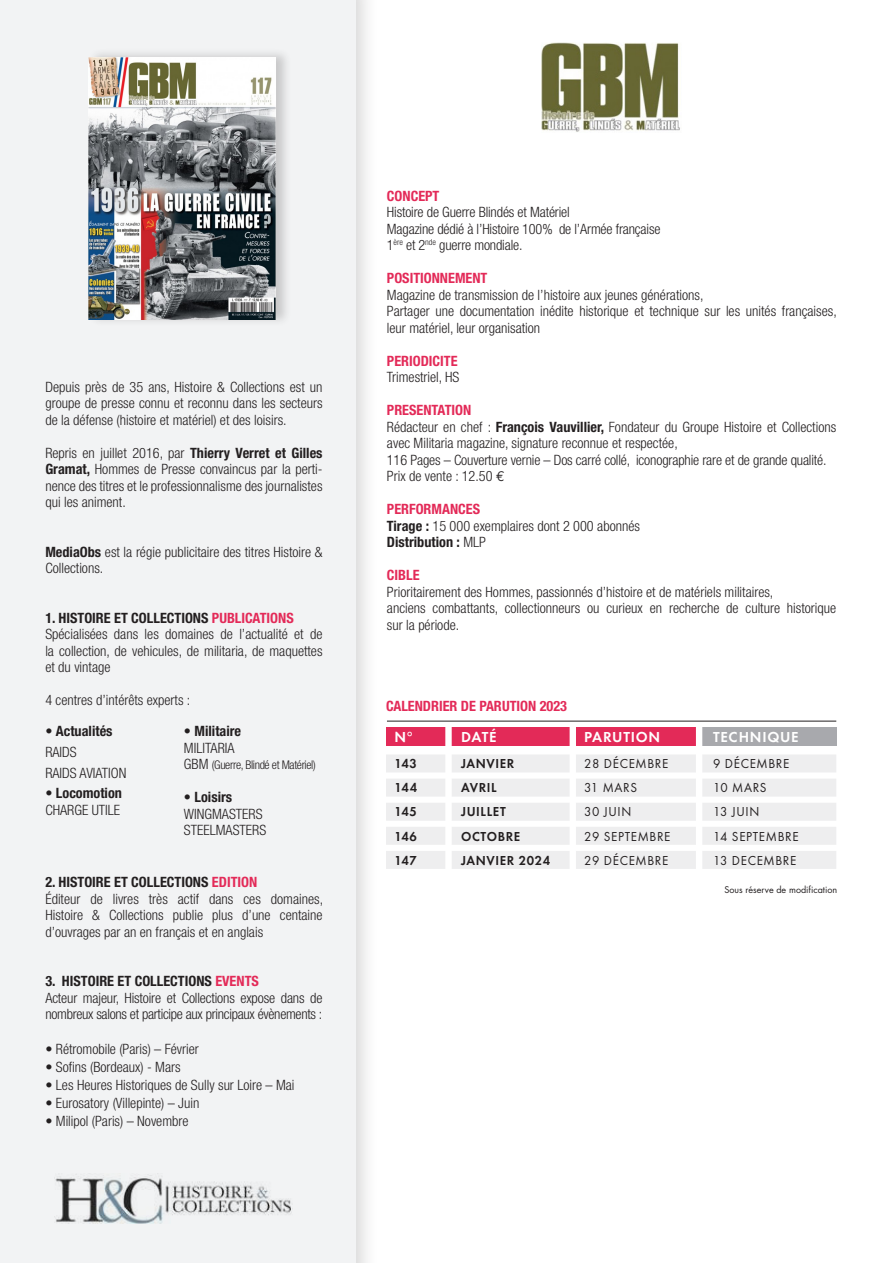
<style>
.page{position:relative;width:893px;height:1263px;background:#fff}
.page>*{position:absolute;margin:0;border:0;box-sizing:border-box;transform-origin:0 0}
.t1{font:600 15px "Futura T";letter-spacing:.05em;color:#fff}
.t2{font:300 condensed 14.25px/16.5px "Helvetica Neue";color:#231f20}
.t3{font:700 condensed 14.25px/16.5px "Helvetica Neue";color:#231f20}
.t4{font:300 condensed 14.25px/16.5px "Helvetica Neue";letter-spacing:-.02em;color:#231f20}
.t5{font:700 condensed 14.25px "Helvetica Neue";color:#e32a58}
._2{font:13.5px "Futura T";letter-spacing:.05em;color:#231f20;scale:.96 1}
._2-2{font:600 13.5px "Futura T";letter-spacing:.05em;color:#231f20;scale:.96 1}
.t6{font:300 condensed 12px "Helvetica Neue";letter-spacing:-.03em;color:#231f20}
.t7{font:9px "Futura";color:#231f20}
.s1{font-weight:700}
.s2{color:#e32a58}
.s3{font-weight:300}
.s4{font-size:14.25px}
.s5{font-family:"Euro Mono";font-weight:400;font-stretch:normal}
</style>
<div class="page">
<div style="left:0;top:0;width:379px;height:1263px;background:#231f20;opacity:.2"></div>
<div style="left:0;top:0;width:356px;height:1263px;background:#f2f3f4"></div>
<img style="left:542px;top:43px;width:138px;height:89px">
<hr style="left:387px;top:721px;width:449px;height:1px;background:#231f20">
<div style="left:386px;top:727px;width:310px;height:18px;background:#e32a58"></div>
<div style="left:701px;top:727px;width:135px;height:18px;background:#a8a9ad"></div>
<div style="left:386px;top:754px;width:450px;height:18px;background:#eeeeef"></div>
<div style="left:386px;top:778px;width:450px;height:18px;background:#eeeeef"></div>
<div style="left:386px;top:803px;width:450px;height:18px;background:#eeeeef"></div>
<div style="left:386px;top:827px;width:450px;height:18px;background:#eeeeef"></div>
<div style="left:386px;top:851px;width:450px;height:18px;background:#eeeeef"></div>
<div style="left:570px;top:725px;width:6px;height:155px;background:#fff"></div>
<div style="left:696px;top:725px;width:6px;height:147px;background:#fff"></div>
<div style="left:445px;top:725px;width:7px;height:147px;background:#fff"></div>
<img style="left:55px;top:1173px;width:237px;height:51px">
<div style="left:88px;top:47px;width:204px;height:280px;background:#231f20;opacity:.2"></div>
<img style="left:89px;top:57px;width:186px;height:262px">
<p class="t2" style="left:45px;top:378px;width:279px;text-align:justify">Depuis près de 35 ans, Histoire &amp; Collections est un groupe de presse connu et reconnu dans les secteurs de la défense (histoire et matériel) et des loisirs.</p>
<p class="t2" style="left:45px;top:444px;width:279px;text-align:justify">Repris en juillet 2016, par <span class="s1">Thierry Verret et Gilles Gramat,</span> Hommes de Presse convaincus par la perti&shy;nence des titres et le professionnalisme des journalistes qui les animent.</p>
<p class="t2" style="left:45px;top:543px;width:279px"><span class="s1">MediaObs</span> est la régie publicitaire des titres Histoire &amp;<br>Collections.</p>
<p class="t3" style="left:45px;top:609px;width:250px">1. HISTOIRE ET COLLECTIONS <span class="s2">PUBLICATIONS</span></p>
<p class="t2" style="left:45px;top:626px;width:279px;text-align:justify">Spécialisées dans les domaines de l’actualité et de la collection, de vehicules, de militaria, de maquettes et du vintage</p>
<p class="t2" style="left:45px;top:692px;width:147px">4 centres d’intérêts experts :</p>
<p class="t3" style="left:45px;top:722px;width:69px">• Actualités</p>
<p class="t2" style="left:45px;top:743px;width:33px">RAIDS</p>
<p class="t2" style="left:45px;top:764px;width:83px">RAIDS AVIATION</p>
<p class="t3" style="left:45px;top:785px;width:78px">• Locomotion<br><span class="s3">CHARGE UTILE</span></p>
<p class="t3" style="left:184px;top:722px;width:59px">• Militaire</p>
<p class="t2" style="left:184px;top:739px;width:52px">MILITARIA</p>
<p class="t6" style="left:184px;top:758px;width:133px"><span class="s4">GBM</span> (Guerre, Blindé et Matériel)</p>
<p class="t3" style="left:184px;top:788px;width:50px">• Loisirs</p>
<p class="t2" style="left:184px;top:805px;width:80px">WINGMASTERS</p>
<p class="t2" style="left:184px;top:822px;width:84px">STEELMASTERS</p>
<p class="t3" style="left:45px;top:873px;width:213px">2. HISTOIRE ET COLLECTIONS <span class="s2">EDITION</span></p>
<p class="t2" style="left:45px;top:890px;width:279px;text-align:justify">Éditeur de livres très actif dans ces domaines, Histoire &amp; Collections publie plus d’une centaine d’ouvrages par an en français et en anglais</p>
<p class="t3" style="left:45px;top:972px;width:215px">3. HISTOIRE ET COLLECTIONS <span class="s2">EVENTS</span></p>
<p class="t4" style="left:45px;top:989px;width:279px">Acteur majeur, Histoire et Collections expose dans de nombreux salons et participe aux principaux évènements :</p>
<p class="t2" style="left:45px;top:1040px;width:155px">• Rétromobile (Paris) – Février</p>
<p class="t2" style="left:45px;top:1058px;width:137px">• Sofins (Bordeaux) - Mars</p>
<p class="t2" style="left:45px;top:1076px;width:251px">• Les Heures Historiques de Sully sur Loire – Mai</p>
<p class="t2" style="left:45px;top:1094px;width:155px">• Eurosatory (Villepinte) – Juin</p>
<p class="t2" style="left:45px;top:1112px;width:145px">• Milipol (Paris) – Novembre</p>
<p class="t5" style="left:387px;top:187px;width:54px">CONCEPT</p>
<p class="t2" style="left:387px;top:204px;width:184px">Histoire de Guerre Blindés et Matériel</p>
<p class="t2" style="left:387px;top:220px;width:275px">Magazine dédié à l’Histoire 100% de l’Armée française</p>
<p class="t2" style="left:387px;top:237px;width:137px">1<sup>ère</sup> et 2<sup>nde</sup> guerre mondiale.</p>
<p class="t5" style="left:387px;top:269px;width:102px">POSITIONNEMENT</p>
<p class="t2" style="left:387px;top:286px;width:318px">Magazine de transmission de l’histoire aux jeunes générations,</p>
<p class="t2" style="left:387px;top:303px;width:451px">Partager une documentation inédite historique et technique sur les unités françaises, leur matériel, leur organisation</p>
<p class="t5" style="left:387px;top:352px;width:72px">PERIODICITE</p>
<p class="t2" style="left:387px;top:369px;width:74px">Trimestriel, HS</p>
<p class="t5" style="left:387px;top:401px;width:86px">PRESENTATION</p>
<p class="t2" style="left:387px;top:418px;width:451px">Rédacteur en chef : <span class="s1">François Vauvillier,</span> Fondateur du Groupe Histoire et Collections avec Militaria magazine, signature reconnue et respectée,</p>
<p class="t2" style="left:387px;top:451px;width:441px">116 Pages – Couverture vernie – Dos carré collé, iconographie rare et de grande qualité.</p>
<p class="t2" style="left:387px;top:468px;width:119px">Prix de vente : 12.50 <span class="s5">€</span></p>
<p class="t5" style="left:387px;top:500px;width:95px">PERFORMANCES</p>
<p class="t2" style="left:387px;top:517px;width:255px"><span class="s1">Tirage :</span> 15 000 exemplaires dont 2 000 abonnés</p>
<p class="t3" style="left:387px;top:534px;width:101px">Distribution : <span class="s3">MLP</span></p>
<p class="t5" style="left:387px;top:566px;width:34px">CIBLE</p>
<p class="t2" style="left:387px;top:583px;width:388px">Prioritairement des Hommes, passionnés d’histoire et de matériels militaires,</p>
<p class="t2" style="left:387px;top:600px;width:451px">anciens combattants, collectionneurs ou curieux en recherche de culture historique sur la période.</p>
<p class="t5" style="left:386px;top:697px;width:183px">CALENDRIER DE PARUTION 2023</p>
<p class="t1" style="left:394px;top:728px;width:20px">N°</p>
<p class="t1" style="left:461px;top:728px;width:37px">DATÉ</p>
<p class="t1" style="left:584px;top:728px;width:78px">PARUTION</p>
<p class="t1" style="left:713px;top:728px;width:87px">TECHNIQUE</p>
<p class="_2-2" style="left:394px;top:756px;width:25px">143</p>
<p class="_2-2" style="left:461px;top:756px;width:57px">JANVIER</p>
<p class="_2" style="left:584px;top:756px;width:89px">28 DÉCEMBRE</p>
<p class="_2" style="left:713px;top:756px;width:81px">9 DÉCEMBRE</p>
<p class="_2-2" style="left:394px;top:780px;width:25px">144</p>
<p class="_2-2" style="left:461px;top:780px;width:39px">AVRIL</p>
<p class="_2" style="left:584px;top:780px;width:57px">31 MARS</p>
<p class="_2" style="left:713px;top:780px;width:57px">10 MARS</p>
<p class="_2-2" style="left:394px;top:804px;width:25px">145</p>
<p class="_2-2" style="left:461px;top:804px;width:48px">JUILLET</p>
<p class="_2" style="left:584px;top:804px;width:51px">30 JUIN</p>
<p class="_2" style="left:713px;top:804px;width:50px">13 JUIN</p>
<p class="_2-2" style="left:394px;top:828px;width:25px">146</p>
<p class="_2-2" style="left:461px;top:828px;width:63px">OCTOBRE</p>
<p class="_2" style="left:584px;top:828px;width:92px">29 SEPTEMBRE</p>
<p class="_2" style="left:713px;top:828px;width:91px">14 SEPTEMBRE</p>
<p class="_2-2" style="left:394px;top:852px;width:25px">147</p>
<p class="_2-2" style="left:461px;top:852px;width:94px">JANVIER 2024</p>
<p class="_2" style="left:584px;top:852px;width:89px">29 DÉCEMBRE</p>
<p class="_2" style="left:713px;top:852px;width:88px">13 DECEMBRE</p>
<p class="t7" style="left:724px;top:883px;width:114px">Sous réserve de modification</p>
</div>
